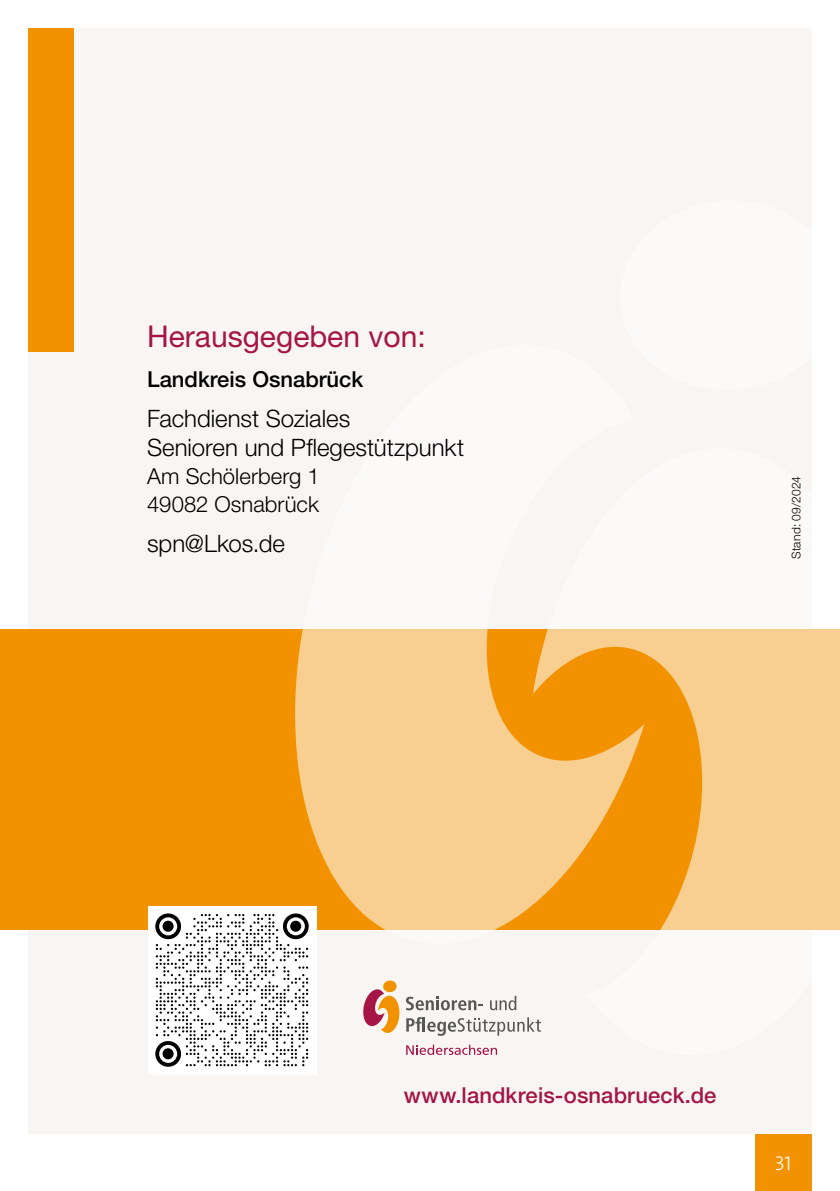
<style>
.page{position:relative;width:840px;height:1191px;background:#fff}
.page>*{position:absolute;margin:0;border:0;box-sizing:border-box;transform-origin:0 0}
.t1{font:30px "Helvetica Neue LT Std";color:#a51546}
.t2{font:300 24px/28.8px "Helvetica Neue LT Std";color:#000}
.t3{font:300 22px/28px "Helvetica Neue LT Std";letter-spacing:.005em;color:#000}
.t4{font:500 22px "Helvetica Neue LT Std";letter-spacing:.005em;color:#a51546}
.t5{font:500 22px "Helvetica Neue LT Std";color:#000}
.t6{font:300 20px "The Sans C4 s";color:#fff}
.t7{font:300 12px "Helvetica Neue LT Std";letter-spacing:.02em;color:#000}
</style>
<div class="page">
<div style="left:28px;top:28px;width:783px;height:1106px;background:#f8f5f2"></div>
<div style="left:0;top:629px;width:839px;height:301px;background:#f39200"></div>
<div style="left:754px;top:1134px;width:57px;height:57px;background:#f39200"></div>
<div style="left:28px;top:28px;width:46px;height:323px;background:#f39200"></div>
<svg style="left:406px;top:1044px;width:91px;height:11px"></svg>
<svg style="left:363px;top:980px;width:169px;height:55px"></svg>
<svg style="left:532px;top:433px;width:307px;height:624px;fill:#f9f5f2"></svg>
<svg style="left:295px;top:433px;width:349px;height:512px"></svg>
<div style="left:147px;top:905px;width:169px;height:169px;background:#fff"></div>
<svg style="left:155px;top:913px;width:153px;height:153px"></svg>
<div style="left:162px;top:920px;width:11px;height:11px;background:#000;border-radius:50%"></div>
<div style="left:290px;top:920px;width:11px;height:11px;background:#000;border-radius:50%"></div>
<div style="left:162px;top:1048px;width:11px;height:11px;background:#000;border-radius:50%"></div>
<p class="t1" style="left:147px;top:318px;width:280px">Herausgegeben von:</p>
<p class="t5" style="left:147px;top:366px;width:218px">Landkreis Osnabrück</p>
<p class="t2" style="left:147px;top:404px;width:318px">Fachdienst Soziales<br>Senioren und Pflegestützpunkt</p>
<p class="t3" style="left:147px;top:462px;width:174px">Am Schölerberg 1<br>49082 Osnabrück</p>
<p class="t2" style="left:147px;top:529px;width:139px">spn@Lkos.de</p>
<p class="t7" style="left:788px;top:559px;width:84px;rotate:-90deg">Stand: 09/2024</p>
<p class="t4" style="left:403px;top:1082px;width:314px">www.landkreis-osnabrueck.de</p>
<p class="t6" style="left:774px;top:1150px;width:18px">31</p>
</div>
